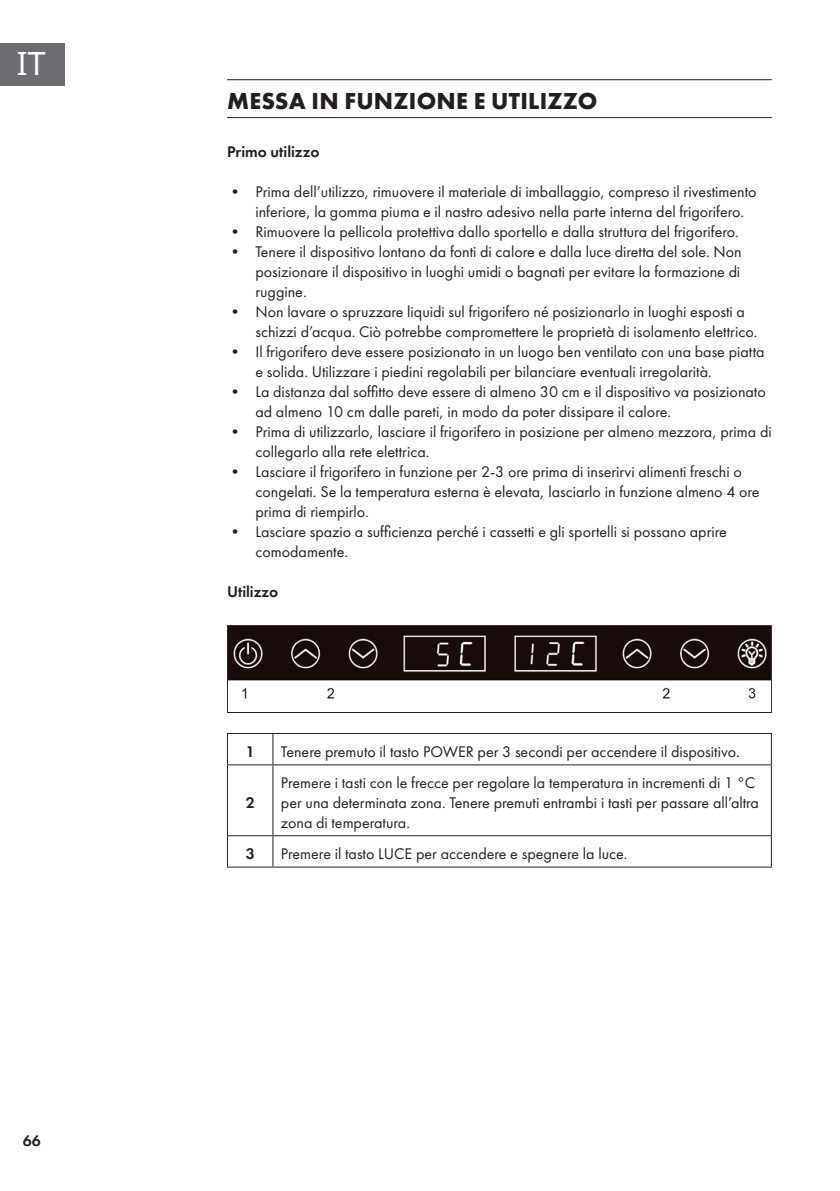
<style>
.page{position:relative;width:840px;height:1191px;background:#fff}
.page>*{position:absolute;margin:0;border:0;box-sizing:border-box;transform-origin:0 0}
.t1{font:32px "Noto Sans";color:#fff}
.t2{font:700 24px "Futura PTW08";letter-spacing:.01em;color:#231f20}
.t3{font:16px/20px "Futura PTW08";color:#231f20}
.t4{font:600 16px "Futura PTW08";color:#231f20}
</style>
<div class="page">
<div style="left:0;top:43px;width:65px;height:42px;background:#6c6d70"></div>
<hr style="left:227px;top:79px;width:544px;height:1px;background:#231f20">
<hr style="left:227px;top:117px;width:544px;height:1px;background:#231f20">
<hr style="left:227px;top:625px;width:544px;height:1px;background:#231f20">
<hr style="left:227px;top:626px;width:1px;height:86px;background:#231f20">
<hr style="left:770px;top:626px;width:1px;height:86px;background:#231f20">
<hr style="left:227px;top:712px;width:544px;height:1px;background:#231f20">
<img style="left:228px;top:627px;width:541px;height:72px">
<hr style="left:227px;top:733px;width:46px;height:1px;background:#231f20">
<hr style="left:227px;top:734px;width:1px;height:30px;background:#231f20">
<hr style="left:273px;top:733px;width:498px;height:1px;background:#231f20">
<hr style="left:272px;top:734px;width:1px;height:30px;background:#231f20">
<hr style="left:770px;top:734px;width:1px;height:30px;background:#231f20">
<hr style="left:227px;top:764px;width:46px;height:1px;background:#231f20">
<hr style="left:227px;top:765px;width:1px;height:70px;background:#231f20">
<hr style="left:273px;top:764px;width:498px;height:1px;background:#231f20">
<hr style="left:272px;top:765px;width:1px;height:70px;background:#231f20">
<hr style="left:770px;top:765px;width:1px;height:70px;background:#231f20">
<hr style="left:227px;top:835px;width:46px;height:1px;background:#231f20">
<hr style="left:227px;top:836px;width:1px;height:30px;background:#231f20">
<hr style="left:273px;top:835px;width:498px;height:1px;background:#231f20">
<hr style="left:272px;top:836px;width:1px;height:30px;background:#231f20">
<hr style="left:770px;top:836px;width:1px;height:30px;background:#231f20">
<hr style="left:227px;top:866px;width:46px;height:1px;background:#231f20">
<hr style="left:273px;top:866px;width:498px;height:1px;background:#231f20">
<h1 class="t1" style="left:17px;top:42px;width:30px">IT</h1>
<p class="t4" style="left:23px;top:1130px;width:20px">66</p>
<h2 class="t2" style="left:227px;top:85px;width:371px">MESSA IN FUNZIONE E UTILIZZO</h2>
<p class="t4" style="left:227px;top:142px;width:94px">Primo utilizzo</p>
<p class="t3" style="left:255px;top:181px;width:502px;text-indent:-28px">• Prima dell’utilizzo, rimuovere il materiale di imballaggio, compreso il rivestimento inferiore, la gomma piuma e il nastro adesivo nella parte interna del frigorifero.</p>
<p class="t3" style="left:227px;top:221px;width:513px">• Rimuovere la pellicola protettiva dallo sportello e dalla struttura del frigorifero.</p>
<p class="t3" style="left:255px;top:241px;width:487px;text-align:justify;text-indent:-28px">• Tenere il dispositivo lontano da fonti di calore e dalla luce diretta del sole. Non posizionare il dispositivo in luoghi umidi o bagnati per evitare la formazione di ruggine.</p>
<p class="t3" style="left:255px;top:301px;width:503px;text-indent:-28px">• Non lavare o spruzzare liquidi sul frigorifero né posizionarlo in luoghi esposti a schizzi d’acqua. Ciò potrebbe compromettere le proprietà di isolamento elettrico.</p>
<p class="t3" style="left:255px;top:341px;width:510px;text-indent:-28px">• Il frigorifero deve essere posizionato in un luogo ben ventilato con una base piatta e solida. Utilizzare i piedini regolabili per bilanciare eventuali irregolarità.</p>
<p class="t3" style="left:255px;top:381px;width:511px;text-indent:-28px">• La distanza dal soffitto deve essere di almeno 30 cm e il dispositivo va posizionato ad almeno 10 cm dalle pareti, in modo da poter dissipare il calore.</p>
<p class="t3" style="left:255px;top:421px;width:517px;text-indent:-28px">• Prima di utilizzarlo, lasciare il frigorifero in posizione per almeno mezzora, prima di collegarlo alla rete elettrica.</p>
<p class="t3" style="left:255px;top:461px;width:505px;text-indent:-28px">• Lasciare il frigorifero in funzione per 2-3 ore prima di inserirvi alimenti freschi o congelati. Se la temperatura esterna è elevata, lasciarlo in funzione almeno 4 ore prima di riempirlo.</p>
<p class="t3" style="left:255px;top:521px;width:472px;text-indent:-28px">• Lasciare spazio a sufficienza perché i cassetti e gli sportelli si possano aprire comodamente.</p>
<p class="t4" style="left:227px;top:582px;width:53px">Utilizzo</p>
<p class="t4" style="left:245px;top:741px;width:11px">1</p>
<p class="t3" style="left:281px;top:741px;width:460px">Tenere premuto il tasto POWER per 3 secondi per accendere il dispositivo.</p>
<p class="t4" style="left:245px;top:792px;width:11px">2</p>
<p class="t3" style="left:281px;top:772px;width:479px">Premere i tasti con le frecce per regolare la temperatura in incrementi di 1 °C per una determinata zona. Tenere premuti entrambi i tasti per passare all’altra zona di temperatura.</p>
<p class="t4" style="left:245px;top:843px;width:11px">3</p>
<p class="t3" style="left:281px;top:843px;width:348px">Premere il tasto LUCE per accendere e spegnere la luce.</p>
</div>
